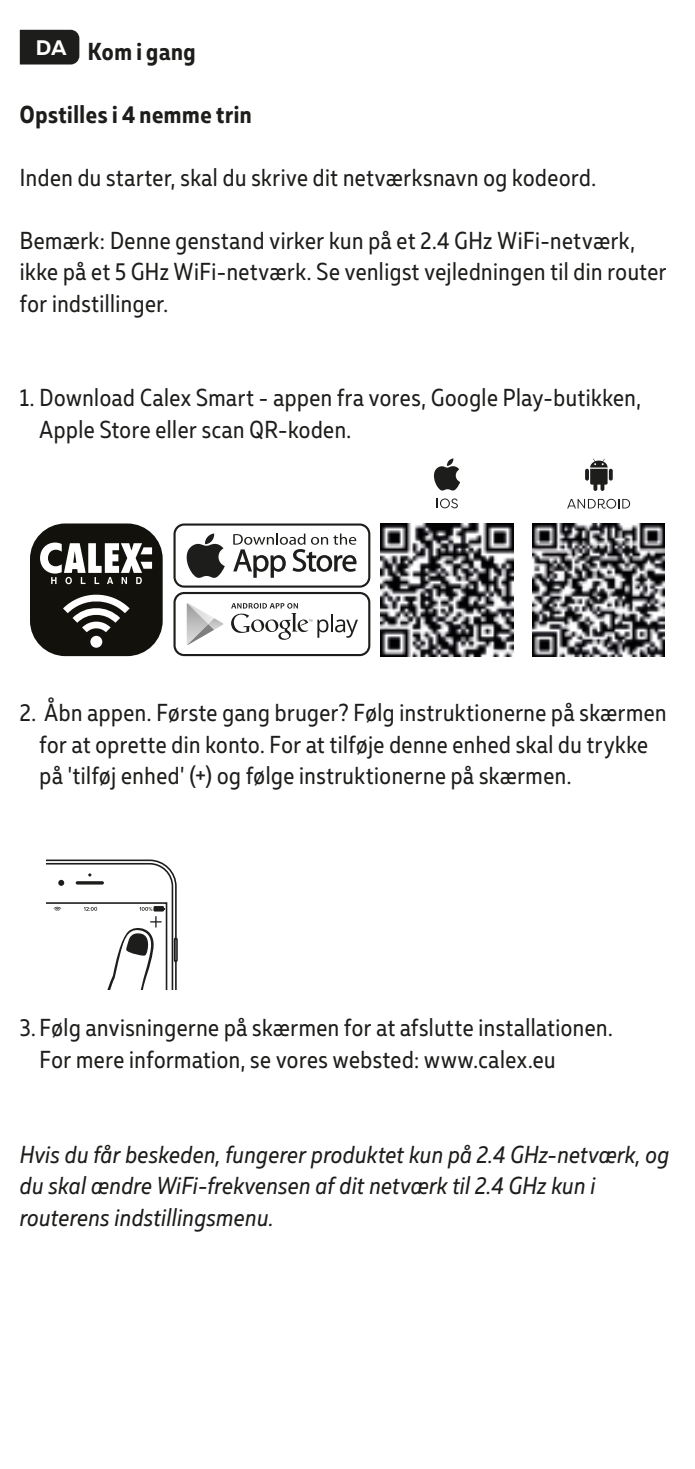
<style>
.page{position:relative;width:695px;height:1469px;background:#fff}
.page>*{position:absolute;margin:0;border:0;box-sizing:border-box;transform-origin:0 0}
.t1{font:24.5px/31.5px "Muller Narrow";letter-spacing:.025em;color:#1d1d1b}
.t2{font:italic 24.5px/31.5px "Muller Narrow";letter-spacing:.02em;color:#1d1d1b}
.t3{font:700 24.5px "Muller Narrow";letter-spacing:.025em;color:#1d1d1b}
</style>
<div class="page">
<div style="left:20px;top:30px;width:59px;height:34px;background:#1d1d1b"></div>
<svg style="left:47px;top:859px;width:131px;height:130px"></svg>
<svg style="left:173px;top:523px;width:197px;height:64px"></svg>
<div style="left:175px;top:525px;width:193px;height:60px;background:#fff;border-radius:9px"></div>
<svg style="left:186px;top:533px;width:39px;height:45px"></svg>
<svg style="left:233px;top:533px;width:123px;height:45px"></svg>
<div style="left:173px;top:592px;width:197px;height:64px;background:#1d1d1b;border-radius:11px"></div>
<div style="left:175px;top:594px;width:193px;height:60px;background:#fff;border-radius:9px"></div>
<svg style="left:187px;top:603px;width:36px;height:42px"></svg>
<svg style="left:231px;top:603px;width:127px;height:37px"></svg>
<img style="left:380px;top:523px;width:133px;height:133px">
<img style="left:532px;top:523px;width:132px;height:133px">
<svg style="left:433px;top:458px;width:27px;height:32px"></svg>
<svg style="left:440px;top:498px;width:10px;height:10px"></svg>
<div style="left:441px;top:499px;width:7px;height:8px;background:#fff;border-radius:50%"></div>
<svg style="left:451px;top:498px;width:7px;height:10px"></svg>
<svg style="left:585px;top:459px;width:27px;height:32px"></svg>
<svg style="left:567px;top:499px;width:38px;height:9px"></svg>
<svg style="left:606px;top:499px;width:10px;height:9px"></svg>
<div style="left:607px;top:500px;width:8px;height:7px;background:#fff;border-radius:50%"></div>
<svg style="left:618px;top:499px;width:12px;height:9px"></svg>
<div style="left:30px;top:523px;width:133px;height:133px;background:#12110c;border-radius:35px"></div>
<svg style="left:40px;top:542px;width:112px;height:42px"></svg>
<svg style="left:63px;top:594px;width:67px;height:38px"></svg>
<div style="left:90px;top:636px;width:12px;height:11px;background:#fff;border-radius:50%"></div>
<p class="t3" style="left:36px;top:36px;width:161px"><sup>DA</sup> Kom i gang</p>
<p class="t3" style="left:20px;top:98px;width:233px">Opstilles i 4 nemme trin</p>
<p class="t1" style="left:20px;top:161px;width:577px">Inden du starter, skal du skrive dit netværksnavn og kodeord.</p>
<p class="t1" style="left:20px;top:224px;width:648px">Bemærk: Denne genstand virker kun på et 2.4 GHz WiFi-netværk, ikke på et 5 GHz WiFi-netværk. Se venligst vejledningen til din router for indstillinger.</p>
<p class="t1" style="left:40px;top:382px;width:603px;text-indent:-20px">1. Download Calex Smart - appen fra vores, Google Play-butikken,<br>Apple Store eller scan QR-koden.</p>
<p class="t1" style="left:40px;top:697px;width:628px;text-indent:-20px">2. Åbn appen. Første gang bruger? Følg instruktionerne på skærmen for at oprette din konto. For at tilføje denne enhed skal du trykke på 'tilføj enhed' (+) og følge instruktionerne på skærmen.</p>
<p class="t1" style="left:40px;top:1012px;width:574px;text-indent:-20px">3. Følg anvisningerne på skærmen for at afslutte installationen.<br>For mere information, se vores websted: www.calex.eu</p>
<p class="t2" style="left:20px;top:1138px;width:650px">Hvis du får beskeden, fungerer produktet kun på 2.4 GHz-netværk, og du skal ændre WiFi-frekvensen af dit netværk til 2.4 GHz kun i routerens indstillingsmenu.</p>
</div>
